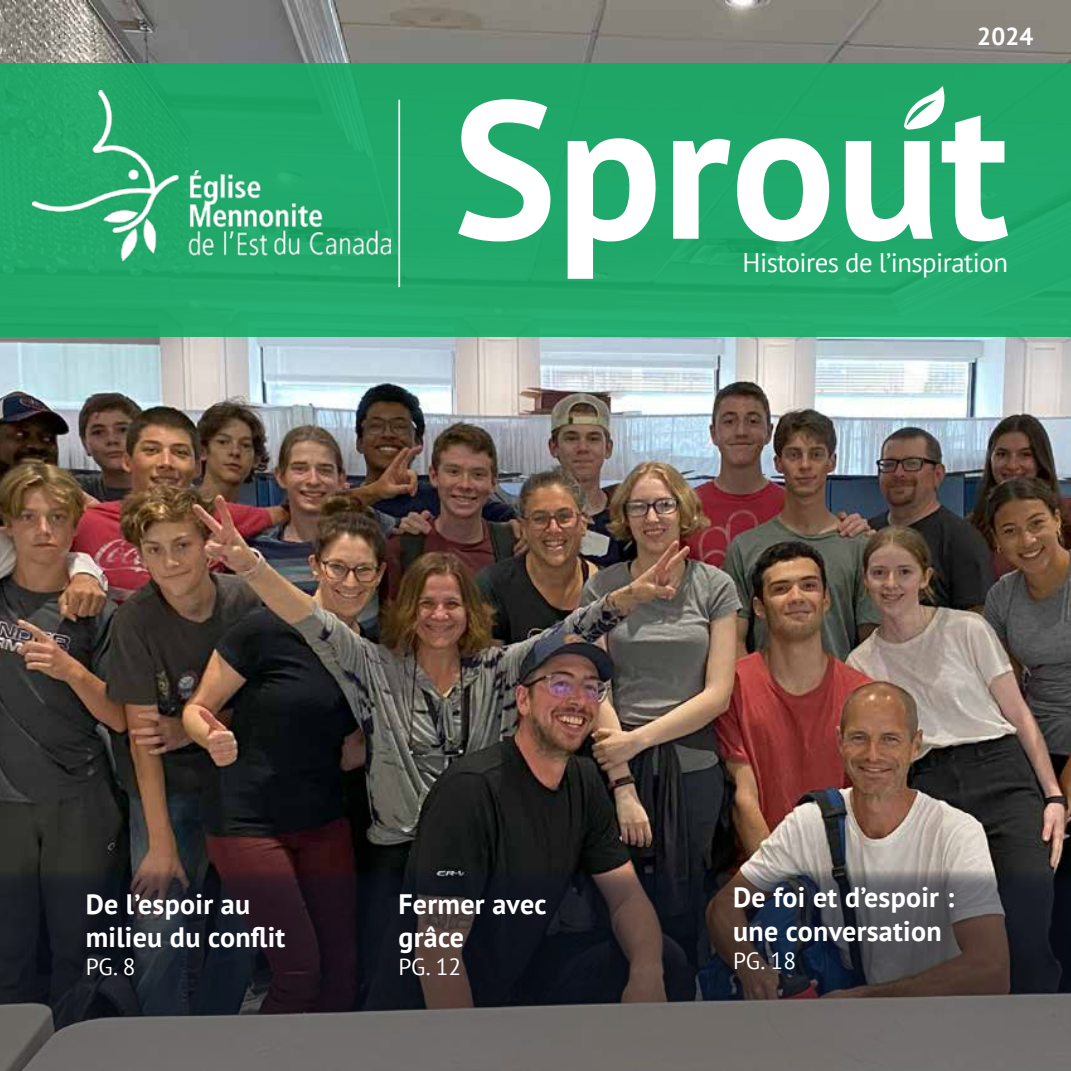
<style>
.page{position:relative;width:1071px;height:1071px;background:#fff}
.page>*{position:absolute;margin:0;border:0;box-sizing:border-box;transform-origin:0 0}
.t1{font:700 28px/33.6px "PT Sans";letter-spacing:.01em;color:#fff}
.t2{font:26.78px "PT Sans";letter-spacing:-.02em;color:#fff}
.t3{font:700 24.5px "PT Sans";color:#fff}
.t4{font:23.45px "PT Sans";letter-spacing:-.005em;color:#fff}
</style>
<div class="page">
<img style="left:0;top:0;width:1071px;height:871px">
<div style="left:0;top:63px;width:1071px;height:273px;background:#21a86a"></div>
<svg style="left:458px;top:99px;width:550px;height:180px"></svg>
<svg style="left:0;top:871px;width:1071px;height:200px;background:#3d3a3d"></svg>
<svg style="left:904px;top:86px;width:52px;height:44px"></svg>
<hr style="left:398px;top:100px;width:2px;height:187px;background:#fff">
<img style="left:33px;top:91px;width:357px;height:170px">
<p class="t3" style="left:977px;top:21px;width:58px">2024</p>
<p class="t2" style="left:743px;top:246px;width:267px">Histoires de l’inspiration</p>
<p class="t1" style="left:86px;top:887px;width:201px">De l’espoir au milieu du conflit</p>
<p class="t4" style="left:86px;top:952px;width:52px">PG. 8</p>
<p class="t1" style="left:398px;top:887px;width:150px">Fermer avec grâce</p>
<p class="t4" style="left:398px;top:952px;width:65px">PG. 12</p>
<p class="t1" style="left:733px;top:880px;width:223px">De foi et d’espoir : une conversation</p>
<p class="t4" style="left:733px;top:946px;width:65px">PG. 18</p>
</div>
